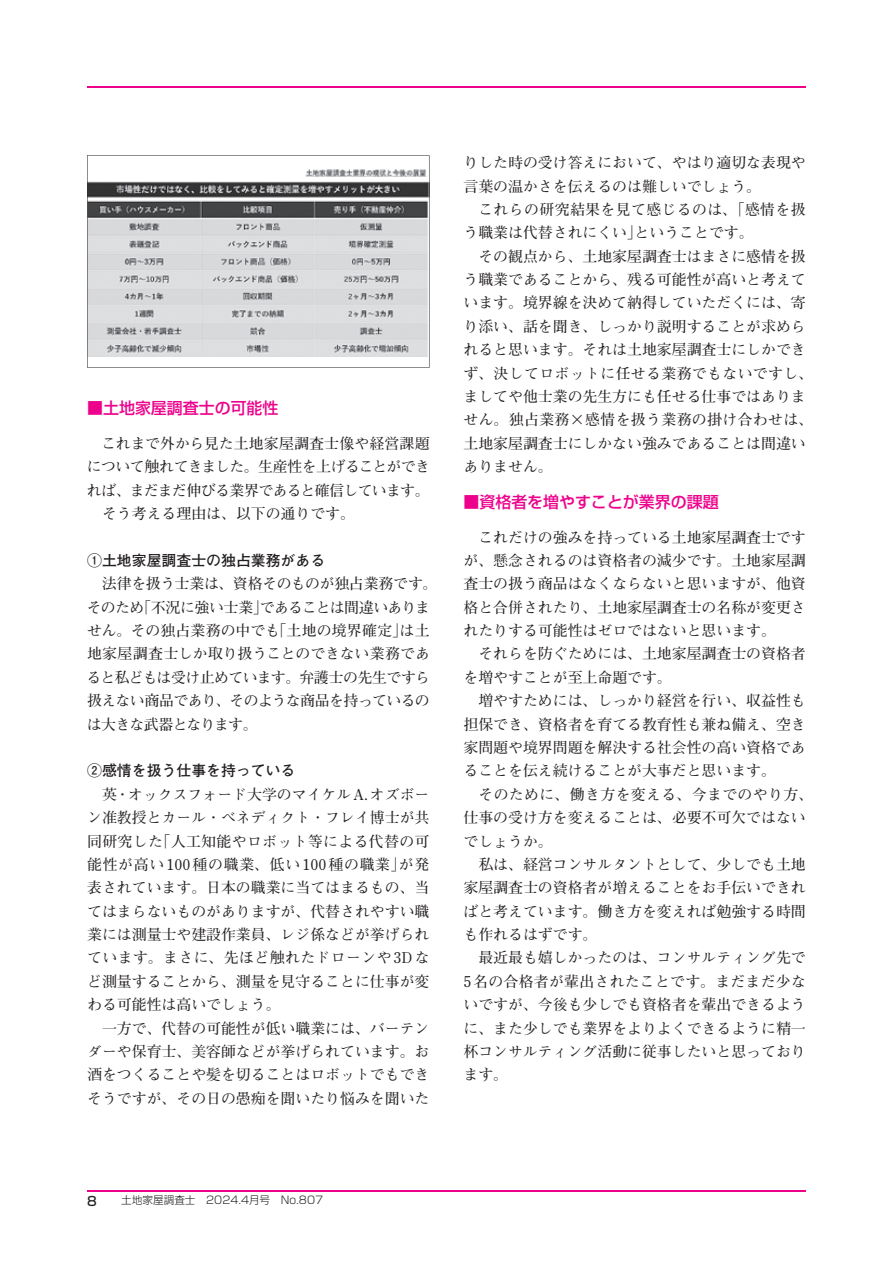
<style>
.page{position:relative;width:893px;height:1263px;background:#fff}
.page>*{position:absolute;margin:0;border:0;box-sizing:border-box;transform-origin:0 0}
.t1{font:500 15.9px "Shin Go Pr 6 N";color:#ed028c}
.t2{font:700 14.85px/23.4px "Futo Min A101 Pr 6 N";color:#231f20;text-align:justify}
.t3{font:700 14.85px/23.4px "Futo Min A101 Pr 6 N";letter-spacing:-.025em;color:#231f20}
.t4{font:700 14.85px/23.4px "Futo Min A101 Pr 6 N";letter-spacing:.025em;color:#231f20}
.t5{font:700 14.85px "Futo Go B101 Pr 6 N";color:#231f20}
.t6{font:700 14.85px "Futo Min A101 Pr 6 N";letter-spacing:-.035em;color:#231f20}
.t7{font:700 14.85px "Futo Min A101 Pr 6 N";letter-spacing:-.045em;color:#231f20}
.t8{font:500 12.75px "Shin Go Pr 6 N";color:#231f20}
.t9{font:300 10.65px "Shin Go Pr 6 N";color:#231f20}
</style>
<div class="page">
<hr style="left:87px;top:87px;width:719px;height:1px;background:#ed028c">
<hr style="left:87px;top:1191px;width:719px;height:1px;background:#ed028c">
<svg style="left:87px;top:155px;width:342px;height:213px;fill:#d8d9db"></svg>
<p class="t1" style="left:87px;top:395px;width:193px">■土地家屋調査士の可能性</p>
<p class="t2" style="left:101px;top:431px;width:330px">これまで外から見た土地家屋調査士像や経営課題</p>
<p class="t6" style="left:87px;top:455px;width:345px">について触れてきました。生産性を上げることができ</p>
<p class="t7" style="left:87px;top:479px;width:344px">れば、まだまだ伸びる業界であると確信しています。</p>
<p class="t2" style="left:102px;top:501px;width:254px">そう考える理由は、以下の通りです。</p>
<p class="t5" style="left:87px;top:548px;width:240px">①土地家屋調査士の独占業務がある</p>
<p class="t3" style="left:87px;top:571px;width:352px;text-indent:15px">法律を扱う士業は、資格そのものが独占業務です。そのため「不況に強い士業」であることは間違いありません。その独占業務の中でも「土地の境界確定」は土地家屋調査士しか取り扱うことのできない業務であると私どもは受け止めています。弁護士の先生ですら扱えない商品であり、そのような商品を持っているのは大きな武器となります。</p>
<p class="t5" style="left:87px;top:759px;width:210px">②感情を扱う仕事を持っている</p>
<p class="t2" style="left:87px;top:782px;width:344px;text-indent:15px">英・オックスフォード大学のマイケルA.オズボーン准教授とカール・ベネディクト・フレイ博士が共同研究した「人工知能やロボット等による代替の可能性が高い100種の職業、低い100種の職業」が発表されています。日本の職業に当てはまるもの、当てはまらないものがありますが、代替されやすい職業には測量士や建設作業員、レジ係などが挙げられています。まさに、先ほど触れたドローンや3Dなど測量することから、測量を見守ることに仕事が変わる可能性は高いでしょう。</p>
<p class="t2" style="left:87px;top:1016px;width:344px;text-indent:15px">一方で、代替の可能性が低い職業には、バーテンダーや保育士、美容師などが挙げられています。お酒をつくることや髪を切ることはロボットでもできそうですが、その日の愚痴を聞いたり悩みを聞いた</p>
<p class="t2" style="left:463px;top:150px;width:344px">りした時の受け答えにおいて、やはり適切な表現や言葉の温かさを伝えるのは難しいでしょう。</p>
<p class="t4" style="left:463px;top:197px;width:344px;text-indent:15px">これらの研究結果を見て感じるのは、「感情を扱う職業は代替されにくい」ということです。</p>
<p class="t2" style="left:463px;top:244px;width:351px;text-align:left;text-indent:15px">その観点から、土地家屋調査士はまさに感情を扱う職業であることから、残る可能性が高いと考えています。境界線を決めて納得していただくには、寄り添い、話を聞き、しっかり説明することが求められると思います。それは土地家屋調査士にしかできず、決してロボットに任せる業務でもないですし、ましてや他士業の先生方にも任せる仕事ではありません。独占業務×感情を扱う業務の掛け合わせは、土地家屋調査士にしかない強みであることは間違いありません。</p>
<p class="t1" style="left:463px;top:489px;width:257px">■資格者を増やすことが業界の課題</p>
<p class="t2" style="left:463px;top:525px;width:344px;text-indent:15px">これだけの強みを持っている土地家屋調査士ですが、懸念されるのは資格者の減少です。土地家屋調査士の扱う商品はなくならないと思いますが、他資格と合併されたり、土地家屋調査士の名称が変更されたりする可能性はゼロではないと思います。</p>
<p class="t2" style="left:463px;top:641px;width:344px;text-indent:15px">それらを防ぐためには、土地家屋調査士の資格者を増やすことが至上命題です。</p>
<p class="t2" style="left:463px;top:688px;width:344px;text-indent:15px">増やすためには、しっかり経営を行い、収益性も担保でき、資格者を育てる教育性も兼ね備え、空き家問題や境界問題を解決する社会性の高い資格であることを伝え続けることが大事だと思います。</p>
<p class="t2" style="left:463px;top:782px;width:351px;text-align:left;text-indent:15px">そのために、働き方を変える、今までのやり方、仕事の受け方を変えることは、必要不可欠ではないでしょうか。</p>
<p class="t2" style="left:463px;top:852px;width:344px;text-indent:15px">私は、経営コンサルタントとして、少しでも土地家屋調査士の資格者が増えることをお手伝いできればと考えています。働き方を変えれば勉強する時間も作れるはずです。　</p>
<p class="t2" style="left:463px;top:945px;width:344px;text-indent:15px">最近最も嬉しかったのは、コンサルティング先で5名の合格者が輩出されたことです。まだまだ少ないですが、今後も少しでも資格者を輩出できるように、また少しでも業界をよりよくできるように精一杯コンサルティング活動に従事したいと思っております。</p>
<p class="t8" style="left:87px;top:1191px;width:11px">8</p>
<p class="t9" style="left:121px;top:1191px;width:203px">土地家屋調査士　2024.4月号　No.807</p>
</div>
